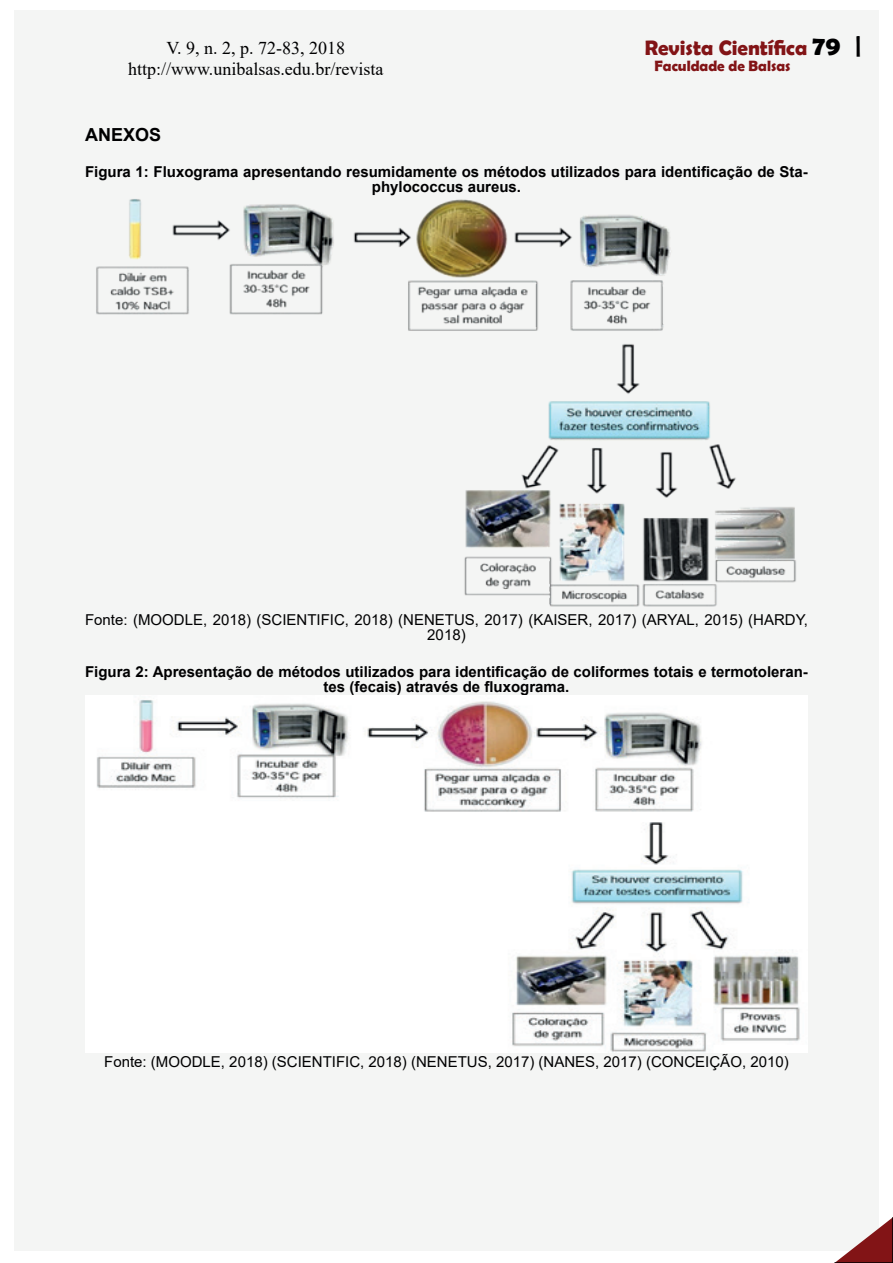
<style>
.page{position:relative;width:893px;height:1263px;background:#fff}
.page>*{position:absolute;margin:0;border:0;box-sizing:border-box;transform-origin:0 0}
.t1{font:700 21px "Berlin Sans FB Demi";color:#821416}
.t2{font:18px/21.6px "Times New Roman";color:#000001;text-align:center}
.t3{font:700 18px "Arial";color:#000001}
.t4{font:700 15px/15px "Arial";color:#000001;text-align:center}
.t5{font:15px/15px "Arial";color:#000001;text-align:center}
.t6{font:700 15px "Berlin Sans FB Demi";color:#821416}
.s1{font-size:27px;color:#000001}
</style>
<div class="page">
<div style="left:14px;top:11px;width:865px;height:1240px;background:#f4f5f4"></div>
<svg style="left:834px;top:1217px;width:59px;height:46px"></svg>
<img style="left:96px;top:199px;width:700px;height:408px">
<img style="left:85px;top:696px;width:723px;height:356px">
<p class="t2" style="left:128px;top:36px;width:257px">V. 9, n. 2, p. 72-83, 2018 http://www.unibalsas.edu.br/revista</p>
<h1 class="t1" style="left:645px;top:36px;width:219px">Revista Científica <span class="s1">79 |</span></h1>
<p class="t6" style="left:654px;top:58px;width:138px">Faculdade de Balsas</p>
<p class="t3" style="left:85px;top:122px;width:78px">ANEXOS</p>
<p class="t4" style="left:85px;top:165px;width:724px">Figura 1: Fluxograma apresentando resumidamente os métodos utilizados para identificação de Sta&shy;phylococcus aureus.</p>
<p class="t5" style="left:85px;top:613px;width:724px">Fonte: (MOODLE, 2018) (SCIENTIFIC, 2018) (NENETUS, 2017) (KAISER, 2017) (ARYAL, 2015) (HARDY,<br>2018)</p>
<p class="t4" style="left:85px;top:664px;width:724px">Figura 2: Apresentação de métodos utilizados para identificação de coliformes totais e termotoleran&shy;tes (fecais) através de fluxograma.</p>
<p class="t5" style="left:104px;top:1054px;width:686px">Fonte: (MOODLE, 2018) (SCIENTIFIC, 2018) (NENETUS, 2017) (NANES, 2017) (CONCEIÇÃO, 2010)</p>
</div>
